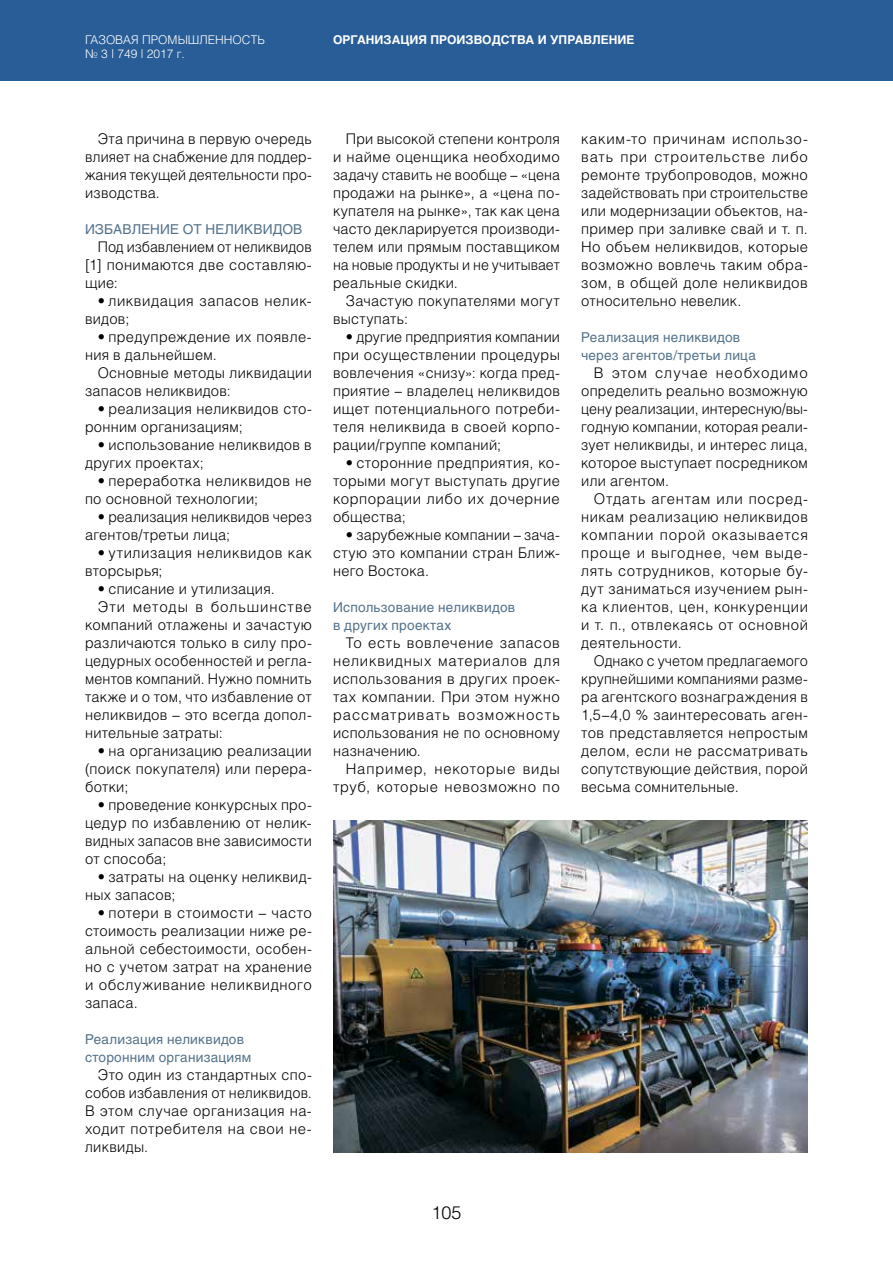
<style>
.page{position:relative;width:893px;height:1263px;background:#fff}
.page>*{position:absolute;margin:0;border:0;box-sizing:border-box;transform-origin:0 0}
.t1{font:300 18px "Helios";color:#000}
.t2{font:300 14.7px/18px "Helios";letter-spacing:.02em;color:#000;text-align:justify}
.t3{font:300 14.7px/18px "Helios";letter-spacing:.02em;color:#000;text-align:justify;scale:.96 1}
.t4{font:300 14.7px/18px "Helios";letter-spacing:.05em;color:#000;text-align:right}
.t5{font:300 14.7px "Helios";letter-spacing:.06em;color:#000}
.t6{font:13.5px/18px "Helios C";letter-spacing:.015em;color:#54728b}
.t7{font:300 12px/14.4px "Helios";color:#fff}
.t8{font:700 12px "Helios C";color:#fff}
</style>
<div class="page">
<div style="left:0;top:0;width:893px;height:81px;background:#295d97"></div>
<img style="left:333px;top:821px;width:475px;height:331px">
<p class="t7" style="left:85px;top:32px;width:181px">ГАЗОВАЯ ПРОМЫШЛЕННОСТЬ № 3 | 749 | 2017 г.</p>
<p class="t8" style="left:333px;top:32px;width:303px">ОРГАНИЗАЦИЯ ПРОИЗВОДСТВА И УПРАВЛЕНИЕ</p>
<p class="t2" style="left:85px;top:130px;width:228px;text-indent:13px">Эта причина в первую очередь влияет на снабжение для поддер&shy;жания текущей деятельности про&shy;изводства.</p>
<p class="t6" style="left:85px;top:220px;width:219px">ИЗБАВЛЕНИЕ ОТ НЕЛИКВИДОВ</p>
<p class="t3" style="left:85px;top:238px;width:238px;text-indent:13px">Под избавлением от неликвидов [1] понимаются две составляю&shy;щие:</p>
<p class="t2" style="left:85px;top:292px;width:228px;text-indent:13px">• ликвидация запасов нелик&shy;видов;</p>
<p class="t2" style="left:85px;top:328px;width:228px;text-indent:13px">• предупреждение их появле&shy;ния в дальнейшем.</p>
<p class="t2" style="left:85px;top:364px;width:228px;text-indent:13px">Основные методы ликвидации запасов неликвидов:</p>
<p class="t2" style="left:85px;top:400px;width:228px;text-indent:13px">• реализация неликвидов сто&shy;ронним организациям;</p>
<p class="t2" style="left:85px;top:436px;width:228px;text-indent:13px">• использование неликвидов в других проектах;</p>
<p class="t2" style="left:85px;top:472px;width:228px;text-indent:13px">• переработка неликвидов не по основной технологии;</p>
<p class="t2" style="left:85px;top:508px;width:228px;text-indent:13px">• реализация неликвидов через агентов/третьи лица;</p>
<p class="t2" style="left:85px;top:544px;width:228px;text-indent:13px">• утилизация неликвидов как вторсырья;</p>
<p class="t2" style="left:98px;top:580px;width:178px">• списание и утилизация.</p>
<p class="t5" style="left:98px;top:598px;width:216px">Эти методы в большинстве</p>
<p class="t2" style="left:85px;top:616px;width:228px">компаний отлажены и зачастую</p>
<p class="t2" style="left:85px;top:634px;width:228px">различаются только в силу про-</p>
<p class="t2" style="left:85px;top:652px;width:228px">цедурных особенностей и регла-</p>
<p class="t2" style="left:85px;top:670px;width:228px">ментов компаний. Нужно помнить</p>
<p class="t2" style="left:85px;top:688px;width:228px">также и о том, что избавление от</p>
<p class="t2" style="left:85px;top:706px;width:228px">неликвидов – это всегда допол-</p>
<p class="t2" style="left:85px;top:724px;width:139px">нительные затраты:</p>
<p class="t2" style="left:85px;top:742px;width:228px;text-indent:13px">• на организацию реализации (поиск покупателя) или перера&shy;ботки;</p>
<p class="t2" style="left:85px;top:796px;width:228px;text-indent:13px">• проведение конкурсных про&shy;цедур по избавлению от нелик&shy;видных запасов вне зависимости от способа;</p>
<p class="t2" style="left:85px;top:868px;width:228px;text-indent:13px">• затраты на оценку неликвид&shy;ных запасов;</p>
<p class="t2" style="left:85px;top:904px;width:228px;text-indent:13px">• потери в стоимости – часто стоимость реализации ниже ре&shy;альной себестоимости, особен&shy;но с учетом затрат на хранение и обслуживание неликвидного запаса.</p>
<p class="t6" style="left:85px;top:1030px;width:168px">Реализация неликвидов сторонним организациям</p>
<p class="t2" style="left:85px;top:1066px;width:228px;text-indent:13px">Это один из стандартных спо&shy;собов избавления от неликвидов.<br>В этом случае организация на&shy;ходит потребителя на свои не&shy;ликвиды.</p>
<p class="t2" style="left:333px;top:130px;width:228px;text-indent:13px">При высокой степени контроля и найме оценщика необходимо задачу ставить не вообще – «цена продажи на рынке», а «цена по&shy;купателя на рынке», так как цена часто декларируется производи&shy;телем или прямым поставщиком на новые продукты и не учитывает реальные скидки.</p>
<p class="t2" style="left:333px;top:292px;width:228px;text-indent:13px">Зачастую покупателями могут выступать:</p>
<p class="t2" style="left:333px;top:328px;width:228px;text-indent:13px">• другие предприятия компании при осуществлении процедуры вовлечения «снизу»: когда пред&shy;приятие – владелец неликвидов ищет потенциального потреби&shy;теля неликвида в своей корпо&shy;рации/группе компаний;</p>
<p class="t2" style="left:333px;top:454px;width:228px;text-indent:13px">• сторонние предприятия, ко&shy;торыми могут выступать другие корпорации либо их дочерние общества;</p>
<p class="t2" style="left:333px;top:526px;width:228px;text-indent:13px">• зарубежные компании – зача&shy;стую это компании стран Ближ&shy;него Востока.</p>
<p class="t6" style="left:333px;top:598px;width:184px">Использование неликвидов в других проектах</p>
<p class="t2" style="left:333px;top:634px;width:228px;text-indent:13px">То есть вовлечение запасов неликвидных материалов для использования в других проек&shy;тах компании. При этом нужно рассматривать возможность использования не по основному назначению.</p>
<p class="t4" style="left:333px;top:760px;width:228px">Например, некоторые виды труб, которые невозможно по</p>
<p class="t2" style="left:581px;top:130px;width:228px">каким-то причинам использо&shy;вать при строительстве либо ремонте трубопроводов, можно задействовать при строительстве или модернизации объектов, на&shy;пример при заливке свай и т. п.<br>Но объем неликвидов, которые возможно вовлечь таким обра&shy;зом, в общей доле неликвидов относительно невелик.</p>
<p class="t6" style="left:581px;top:328px;width:176px">Реализация неликвидов через агентов/третьи лица</p>
<p class="t2" style="left:581px;top:364px;width:228px;text-indent:13px">В этом случае необходимо определить реально возможную цену реализации, интересную/вы&shy;годную компании, которая реали&shy;зует неликвиды, и интерес лица, которое выступает посредником или агентом.</p>
<p class="t2" style="left:581px;top:490px;width:228px;text-indent:13px">Отдать агентам или посред&shy;никам реализацию неликвидов компании порой оказывается проще и выгоднее, чем выде&shy;лять сотрудников, которые бу&shy;дут заниматься изучением рын&shy;ка клиентов, цен, конкуренции и т. п., отвлекаясь от основной деятельности.</p>
<p class="t3" style="left:581px;top:652px;width:238px;text-indent:13px">Однако с учетом предлагаемого крупнейшими компаниями разме&shy;ра агентского вознаграждения в 1,5–4,0 % заинтересовать аген&shy;тов представляется непростым делом, если не рассматривать сопутствующие действия, порой весьма сомнительные.</p>
<p class="t1" style="left:431px;top:1201px;width:32px">105</p>
</div>
